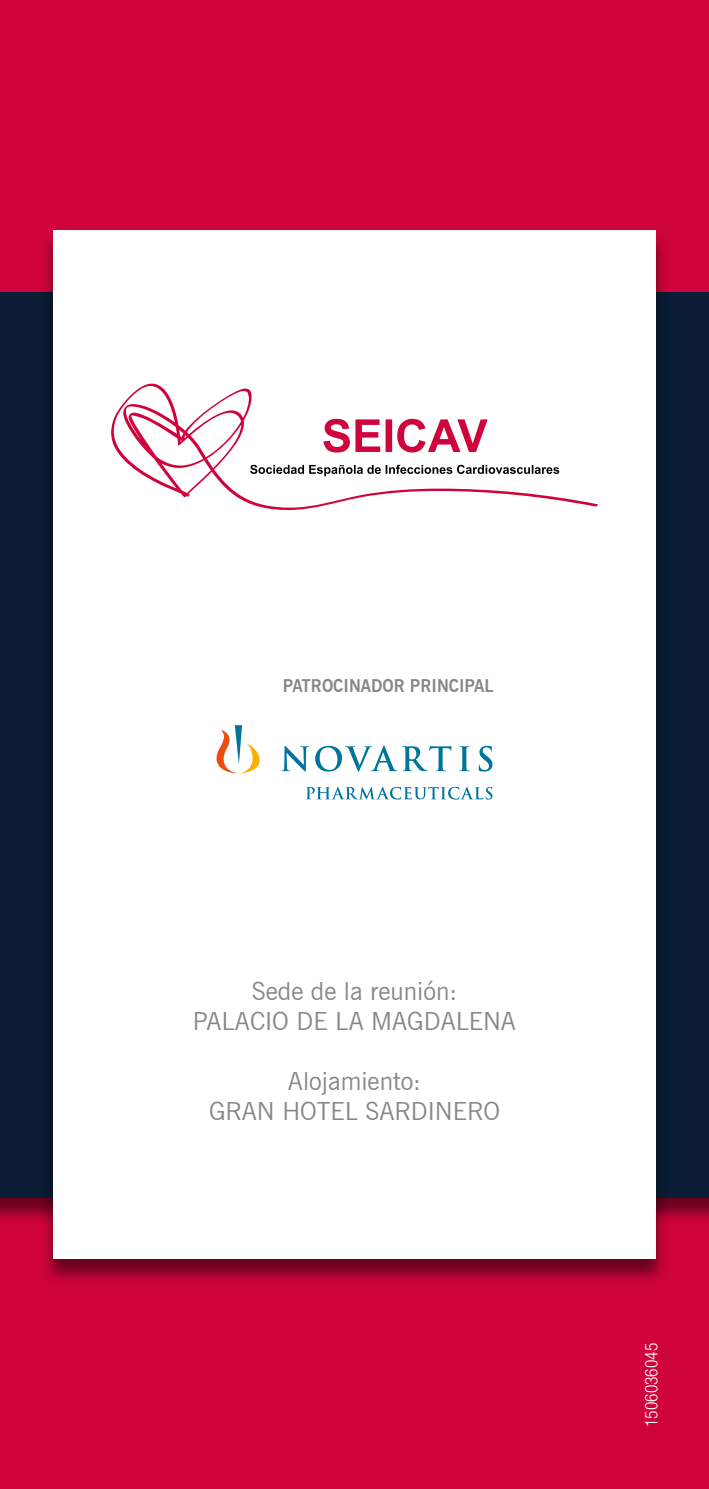
<style>
.page{position:relative;width:709px;height:1489px;background:#fff}
.page>*{position:absolute;margin:0;border:0;box-sizing:border-box;transform-origin:0 0}
.t1{font:25px/30px "News Gothic BT";color:#878787;text-align:center}
.t2{font:700 17.5px "News Gothic BT";color:#878787;scale:.95 1}
.t3{font:300 condensed 17.5px "Helvetica Neue LT Std";color:#fff}
</style>
<div class="page">
<div style="left:0;top:0;width:709px;height:1488px;background:#d0043c"></div>
<div style="left:0;top:291px;width:709px;height:906px;background:#0a1d34"></div>
<div style="left:39px;top:231px;width:630px;height:1055px;background:#000;opacity:.5"></div>
<div style="left:53px;top:230px;width:603px;height:1028px;background:#fff"></div>
<svg style="left:306px;top:786px;width:186px;height:13px"></svg>
<svg style="left:281px;top:745px;width:28px;height:26px"></svg>
<svg style="left:315px;top:745px;width:136px;height:26px"></svg>
<svg style="left:459px;top:746px;width:11px;height:25px"></svg>
<svg style="left:479px;top:745px;width:13px;height:26px"></svg>
<svg style="left:216px;top:725px;width:44px;height:48px"></svg>
<svg style="left:111px;top:383px;width:487px;height:127px"></svg>
<svg style="left:250px;top:465px;width:309px;height:11px"></svg>
<p class="t2" style="left:283px;top:674px;width:223px">PATROCINADOR PRINCIPAL</p>
<p class="t1" style="left:193px;top:976px;width:324px">Sede de la reunión:<br>PALACIO DE LA MAGDALENA</p>
<p class="t1" style="left:209px;top:1066px;width:292px">Alojamiento:<br>GRAN HOTEL SARDINERO</p>
<p class="t3" style="left:641px;top:1426px;width:85px;rotate:-90deg">1506036045</p>
</div>
